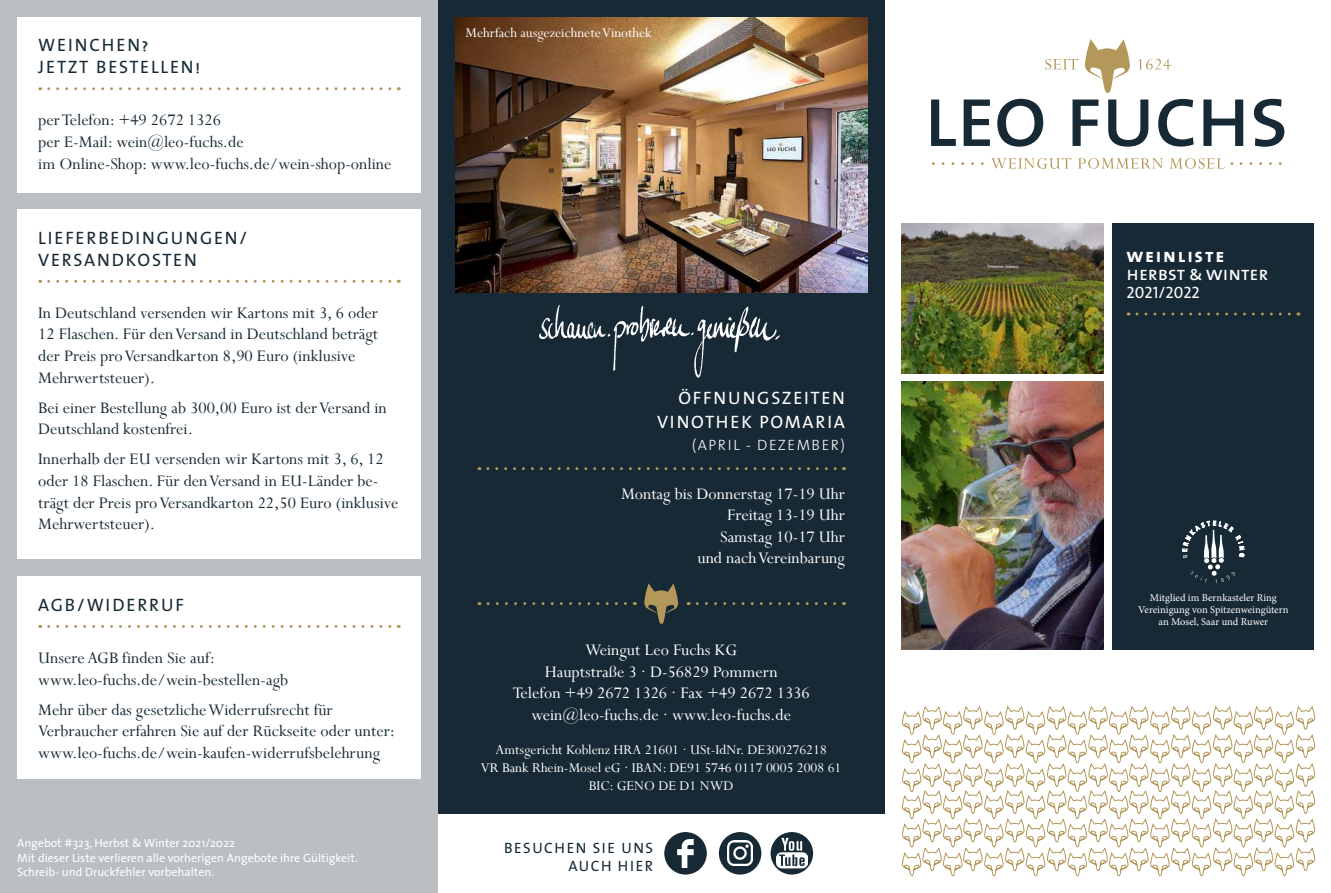
<style>
.page{position:relative;width:1331px;height:893px;background:#fff}
.page>*{position:absolute;margin:0;border:0;box-sizing:border-box;transform-origin:0 0}
.t1{font:19.5px "The Sans Caps";color:#fff}
.t2{font:19.5px "The Sans Bold Caps";letter-spacing:.09em;color:#fff}
.t3{font:18px/21.6px "Perpetua";color:#162934}
.t4{font:18px/21.6px "Perpetua";color:#fff;text-align:right}
.t5{font:18px/21.6px "The Sans Caps";letter-spacing:.1em;color:#162934}
.t6{font:18px "The Sans Caps";letter-spacing:.1em;color:#fff}
.t7{font:16.5px "The Sans Caps";color:#fff}
.t8{font:15px/18px "Perpetua";color:#fff;text-align:center}
.t9{font:15px/18px "The Sans Caps";letter-spacing:.1em;color:#162934;text-align:right}
.t10{font:15px "The Sans Light Caps";letter-spacing:.1em;color:#fff}
.t11{font:12px/14.4px "The Sans";color:#fff}
.t12{font:10.5px/12px "Minion Pro";color:#fff;text-align:center}
</style>
<div class="page">
<div style="left:438px;top:0;width:446px;height:814px;background:#162934"></div>
<div style="left:1112px;top:223px;width:202px;height:426px;background:#162934"></div>
<img style="left:901px;top:223px;width:202px;height:150px">
<img style="left:901px;top:382px;width:202px;height:267px">
<svg style="left:1137px;top:313px;width:162px;height:3px"></svg>
<svg style="left:488px;top:467px;width:356px;height:3px"></svg>
<svg style="left:488px;top:602px;width:147px;height:3px"></svg>
<svg style="left:697px;top:602px;width:147px;height:3px"></svg>
<svg style="left:1182px;top:521px;width:62px;height:62px"></svg>
<div style="left:0;top:0;width:438px;height:893px;background:#b9bfc2"></div>
<img style="left:455px;top:17px;width:412px;height:275px">
<img style="left:539px;top:305px;width:241px;height:73px">
<svg style="left:644px;top:583px;width:34px;height:41px"></svg>
<div style="left:664px;top:832px;width:43px;height:42px;background:#162934;border-radius:50%"></div>
<div style="left:719px;top:832px;width:42px;height:42px;background:#162934;border-radius:50%"></div>
<div style="left:771px;top:832px;width:42px;height:42px;background:#162934;border-radius:50%"></div>
<img style="left:677px;top:839px;width:17px;height:28px">
<img style="left:727px;top:841px;width:26px;height:25px">
<img style="left:776px;top:838px;width:31px;height:31px">
<div style="left:17px;top:17px;width:404px;height:176px;background:#fff"></div>
<svg style="left:49px;top:87px;width:350px;height:3px"></svg>
<div style="left:17px;top:576px;width:404px;height:203px;background:#fff"></div>
<svg style="left:49px;top:625px;width:350px;height:3px"></svg>
<div style="left:17px;top:210px;width:404px;height:349px;background:#fff"></div>
<svg style="left:49px;top:280px;width:350px;height:3px"></svg>
<svg style="left:931px;top:99px;width:353px;height:48px"></svg>
<svg style="left:1045px;top:39px;width:126px;height:54px"></svg>
<svg style="left:991px;top:158px;width:242px;height:11px"></svg>
<svg style="left:902px;top:706px;width:414px;height:171px"></svg>
<p class="t5" style="left:38px;top:36px;width:163px">WEINCHEN?<br>JETZT BESTELLEN!</p>
<p class="t3" style="left:38px;top:111px;width:355px">per Telefon: +49 2672 1326<br>per E-Mail: wein@leo-fuchs.de<br>im Online-Shop: www.leo-fuchs.de/wein-shop-online</p>
<p class="t5" style="left:38px;top:228px;width:210px">LIEFERBEDINGUNGEN/<br>VERSANDKOSTEN</p>
<p class="t3" style="left:38px;top:304px;width:341px">In Deutschland versenden wir Kartons mit 3, 6 oder 12 Flaschen. Für den Versand in Deutschland beträgt der Preis pro Versandkarton 8,90 Euro (inklusive Mehrwertsteuer).</p>
<p class="t3" style="left:38px;top:398px;width:350px">Bei einer Bestellung ab 300,00 Euro ist der Versand in<br>Deutschland kostenfrei.</p>
<p class="t3" style="left:38px;top:450px;width:362px">Innerhalb der EU versenden wir Kartons mit 3, 6, 12 oder 18 Flaschen. Für den Versand in EU-Länder be&shy;trägt der Preis pro Versandkarton 22,50 Euro (inklusive Mehrwertsteuer).</p>
<p class="t5" style="left:38px;top:595px;width:147px">AGB/WIDERRUF</p>
<p class="t3" style="left:38px;top:649px;width:251px">Unsere AGB finden Sie auf: www.leo-fuchs.de/wein-bestellen-agb</p>
<p class="t3" style="left:38px;top:700px;width:358px">Mehr über das gesetzliche Widerrufsrecht für<br>Verbraucher erfahren Sie auf der Rückseite oder unter: www.leo-fuchs.de/wein-kaufen-widerrufsbelehrung</p>
<p class="t11" style="left:17px;top:837px;width:342px">Angebot #323, Herbst &amp; Winter 2021/2022<br>Mit dieser Liste verlieren alle vorherigen Angebote ihre Gültigkeit.<br>Schreib- und Druckfehler vorbehalten.</p>
<p class="t8" style="left:466px;top:25px;width:188px">Mehrfach ausgezeichnete Vinothek</p>
<p class="t6" style="left:678px;top:391px;width:168px">ÖFFNUNGSZEITEN</p>
<p class="t6" style="left:657px;top:415px;width:189px">VINOTHEK POMARIA</p>
<p class="t10" style="left:692px;top:438px;width:155px">(APRIL - DEZEMBER)</p>
<p class="t4" style="left:621px;top:484px;width:225px">Montag bis Donnerstag 17-19 Uhr<br>Freitag 13-19 Uhr<br>Samstag 10-17 Uhr<br>und nach Vereinbarung</p>
<p class="t4" style="left:513px;top:641px;width:299px;text-align:center">Weingut Leo Fuchs KG<br>Hauptstraße 3 · D-56829 Pommern<br>Telefon +49 2672 1326 · Fax +49 2672 1336 wein@leo-fuchs.de · www.leo-fuchs.de</p>
<p class="t8" style="left:481px;top:742px;width:362px">Amtsgericht Koblenz HRA 21601 · USt-IdNr. DE300276218<br>VR Bank Rhein-Mosel eG · IBAN: DE91 5746 0117 0005 2008 61<br>BIC: GENO DE D1 NWD</p>
<p class="t9" style="left:504px;top:840px;width:151px">BESUCHEN SIE UNS<br>AUCH HIER</p>
<p class="t2" style="left:1126px;top:244px;width:99px">weinliste</p>
<p class="t1" style="left:1126px;top:266px;width:143px">herbst &amp; winter</p>
<p class="t7" style="left:1126px;top:286px;width:75px">2021/2022</p>
<p class="t12" style="left:1138px;top:593px;width:152px">Mitglied im Bernkasteler Ring<br>Vereinigung von Spitzenweingütern an Mosel, Saar und Ruwer</p>
</div>
